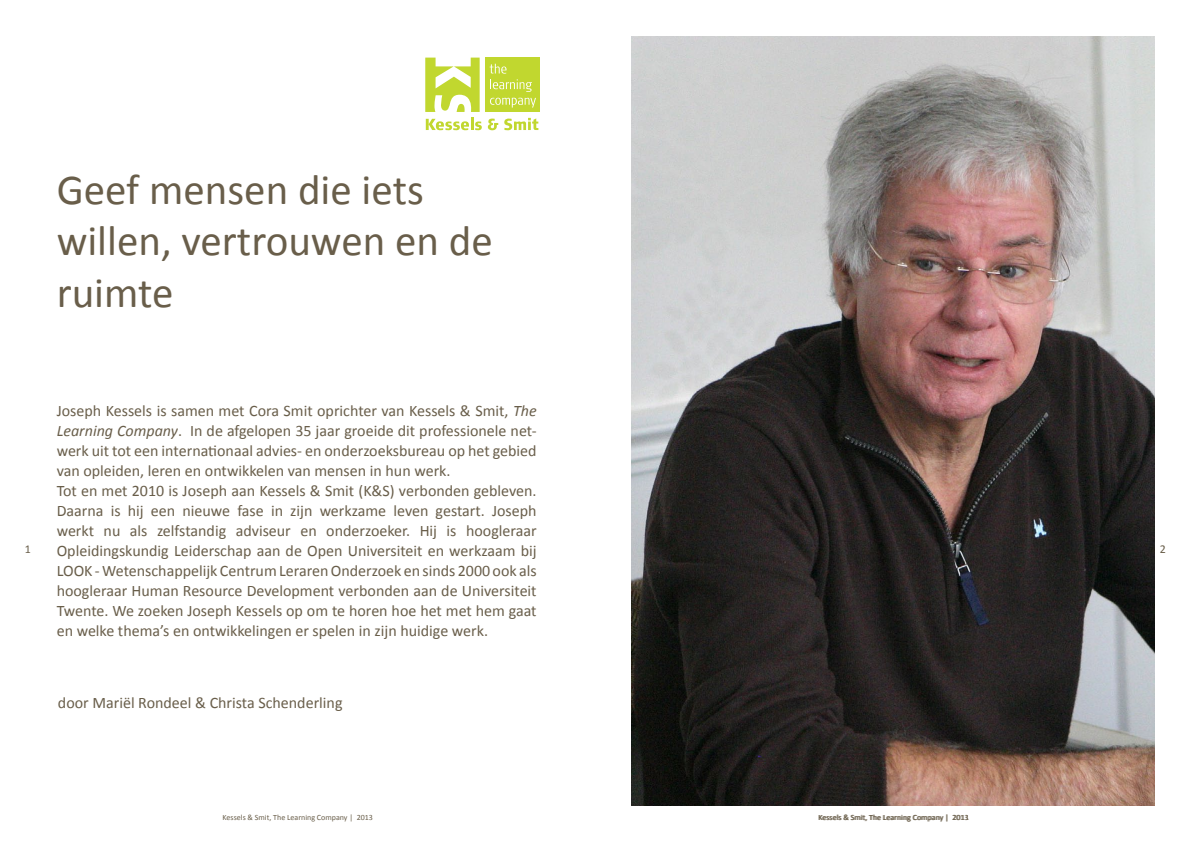
<style>
.page{position:relative;width:1191px;height:842px;background:#fff}
.page>*{position:absolute;margin:0;border:0;box-sizing:border-box;transform-origin:0 0}
.t1{font:43px/51.6px "Calibri";color:#695e4a}
.t2{font:16px/20px "Calibri";color:#695e4a}
.t3{font:12px "Calibri";color:#695e4a}
.t4{font:8px "Calibri";color:#695e4a}
.s1{font-style:italic}
</style>
<div class="page">
<div style="left:485px;top:57px;width:55px;height:55px;background:#c1d72f"></div>
<svg style="left:426px;top:58px;width:53px;height:54px"></svg>
<svg style="left:426px;top:118px;width:56px;height:12px"></svg>
<svg style="left:488px;top:119px;width:10px;height:11px"></svg>
<svg style="left:504px;top:118px;width:34px;height:12px"></svg>
<svg style="left:490px;top:64px;width:42px;height:28px"></svg>
<svg style="left:490px;top:98px;width:46px;height:10px"></svg>
<img style="left:631px;top:36px;width:524px;height:770px">
<h1 class="t1" style="left:57px;top:164px;width:437px">Geef mensen die iets willen, vertrouwen en de ruimte</h1>
<p class="t2" style="left:57px;top:401px;width:481px">Joseph Kessels is samen met Cora Smit oprichter van Kessels &amp; Smit, <span class="s1">The Learning Company</span>. In de afgelopen 35 jaar groeide dit professionele net&shy;werk uit tot een internationaal advies- en onderzoeksbureau op het gebied van opleiden, leren en ontwikkelen van mensen in hun werk.<br>Tot en met 2010 is Joseph aan Kessels &amp; Smit (K&amp;S) verbonden gebleven.<br>Daarna is hij een nieuwe fase in zijn werkzame leven gestart. Joseph werkt nu als zelfstandig adviseur en onderzoeker. Hij is hoogleraar Opleidingskundig Leiderschap aan de Open Universiteit en werkzaam bij LOOK - Wetenschappelijk Centrum Leraren Onderzoek en sinds 2000 ook als hoogleraar Human Resource Development verbonden aan de Universiteit Twente. We zoeken Joseph Kessels op om te horen hoe het met hem gaat en welke thema’s en ontwikkelingen er spelen in zijn huidige werk.</p>
<p class="t3" style="left:25px;top:542px;width:8px">1</p>
<p class="t3" style="left:1160px;top:542px;width:8px">2</p>
<p class="t2" style="left:58px;top:693px;width:286px">door Mariël Rondeel &amp; Christa Schenderling</p>
<p class="t4" style="left:223px;top:812px;width:152px">Kessels &amp; Smit, The Learning Company | 2013</p>
<p class="t4" style="left:818px;top:812px;width:152px">Kessels &amp; Smit, The Learning Company | 2013</p>
<p class="t4" style="left:965px;top:812px;width:6px">1</p>
</div>
